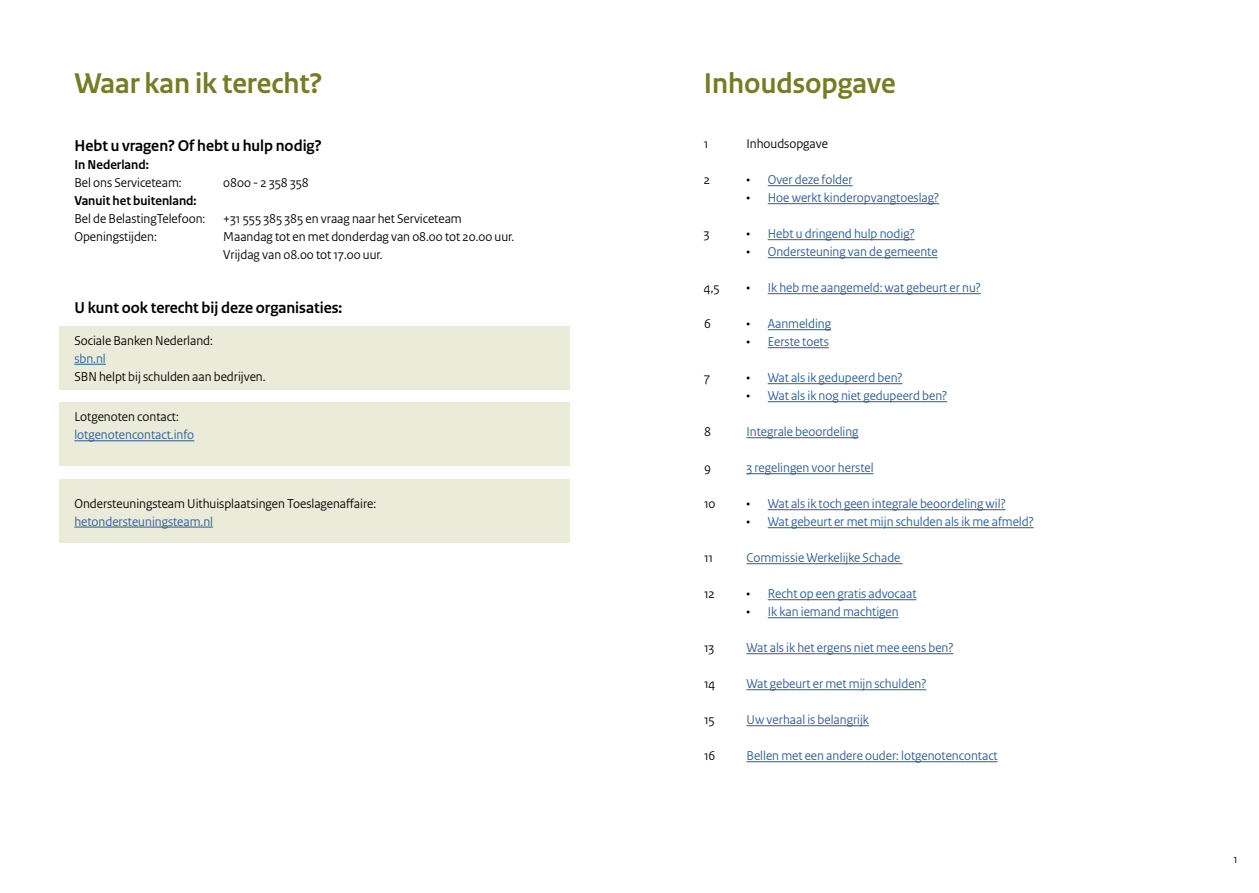
<style>
.page{position:relative;width:1259px;height:893px;background:#fff}
.page>*{position:absolute;margin:0;border:0;box-sizing:border-box;transform-origin:0 0}
.t1{font:700 30px "Rijksoverheid Sans Heading";color:#767c24}
.t2{font:700 16.5px "Rijksoverheid Sans Heading";color:#000}
.t3{font:13.5px "Rijksoverheid Sans Heading";color:#275b9b}
.t4{font:13.5px/18px "Rijksoverheid Sans Heading";color:#000}
.t5{font:700 13.5px "Rijksoverheid Sans Heading";color:#000}
.t6{font:12px "Rijksoverheid Sans Heading";color:#000}
.s1{color:#000}
</style>
<div class="page">
<div style="left:60px;top:326px;width:510px;height:64px;background:#ebebda"></div>
<hr style="left:74px;top:364px;width:32px;height:1px;background:#275b9b">
<div style="left:60px;top:402px;width:510px;height:64px;background:#ebebda"></div>
<hr style="left:74px;top:440px;width:120px;height:1px;background:#275b9b">
<div style="left:60px;top:479px;width:510px;height:64px;background:#ebebda"></div>
<hr style="left:74px;top:527px;width:139px;height:1px;background:#275b9b">
<hr style="left:767px;top:185px;width:85px;height:1px;background:#275b9b">
<hr style="left:767px;top:203px;width:172px;height:1px;background:#275b9b">
<hr style="left:767px;top:239px;width:147px;height:1px;background:#275b9b">
<hr style="left:767px;top:257px;width:170px;height:1px;background:#275b9b">
<hr style="left:767px;top:293px;width:214px;height:1px;background:#275b9b">
<hr style="left:767px;top:329px;width:64px;height:1px;background:#275b9b">
<hr style="left:767px;top:347px;width:62px;height:1px;background:#275b9b">
<hr style="left:767px;top:383px;width:135px;height:1px;background:#275b9b">
<hr style="left:767px;top:401px;width:180px;height:1px;background:#275b9b">
<hr style="left:746px;top:437px;width:112px;height:1px;background:#275b9b">
<hr style="left:746px;top:473px;width:127px;height:1px;background:#275b9b">
<hr style="left:767px;top:509px;width:238px;height:1px;background:#275b9b">
<hr style="left:767px;top:527px;width:266px;height:1px;background:#275b9b">
<hr style="left:746px;top:563px;width:156px;height:1px;background:#275b9b">
<hr style="left:767px;top:599px;width:149px;height:1px;background:#275b9b">
<hr style="left:767px;top:617px;width:131px;height:1px;background:#275b9b">
<hr style="left:746px;top:653px;width:207px;height:1px;background:#275b9b">
<hr style="left:746px;top:689px;width:180px;height:1px;background:#275b9b">
<hr style="left:746px;top:725px;width:123px;height:1px;background:#275b9b">
<hr style="left:746px;top:761px;width:251px;height:1px;background:#275b9b">
<h1 class="t1" style="left:74px;top:66px;width:249px">Waar kan ik terecht?</h1>
<p class="t2" style="left:74px;top:136px;width:249px">Hebt u vragen? Of hebt u hulp nodig?</p>
<p class="t5" style="left:74px;top:157px;width:76px">In Nederland:</p>
<p class="t4" style="left:74px;top:173px;width:109px">Bel ons Serviceteam:</p>
<p class="t4" style="left:223px;top:173px;width:87px">0800 - 2 358 358</p>
<p class="t5" style="left:74px;top:193px;width:124px">Vanuit het buitenland:</p>
<p class="t4" style="left:74px;top:209px;width:132px">Bel de BelastingTelefoon:</p>
<p class="t4" style="left:223px;top:209px;width:240px">+31 555 385 385 en vraag naar het Serviceteam</p>
<p class="t4" style="left:74px;top:227px;width:84px">Openingstijden:</p>
<p class="t4" style="left:223px;top:227px;width:292px">Maandag tot en met donderdag van 08.00 tot 20.00 uur.<br>Vrijdag van 08.00 tot 17.00 uur.</p>
<p class="t2" style="left:74px;top:298px;width:269px">U kunt ook terecht bij deze organisaties:</p>
<p class="t4" style="left:74px;top:332px;width:140px">Sociale Banken Nederland:</p>
<p class="t3" style="left:74px;top:351px;width:33px">sbn.nl</p>
<p class="t4" style="left:74px;top:368px;width:193px">SBN helpt bij schulden aan bedrijven.</p>
<p class="t4" style="left:74px;top:408px;width:106px">Lotgenoten contact:</p>
<p class="t3" style="left:74px;top:427px;width:121px">lotgenotencontact.info</p>
<p class="t4" style="left:74px;top:494px;width:303px">Ondersteuningsteam Uithuisplaatsingen Toeslagenaffaire:</p>
<p class="t3" style="left:74px;top:513px;width:140px">hetondersteuningsteam.nl</p>
<h1 class="t1" style="left:704px;top:66px;width:193px">Inhoudsopgave</h1>
<p class="t4" style="left:704px;top:135px;width:6px">1</p>
<p class="t4" style="left:746px;top:135px;width:83px">Inhoudsopgave</p>
<p class="t4" style="left:704px;top:171px;width:8px">2</p>
<p class="t3" style="left:746px;top:172px;width:108px"><span class="s1">•</span> Over deze folder</p>
<p class="t3" style="left:746px;top:190px;width:194px"><span class="s1">•</span> Hoe werkt kinderopvangtoeslag?</p>
<p class="t4" style="left:704px;top:225px;width:7px">3</p>
<p class="t3" style="left:746px;top:226px;width:170px"><span class="s1">•</span> Hebt u dringend hulp nodig?</p>
<p class="t3" style="left:746px;top:244px;width:193px"><span class="s1">•</span> Ondersteuning van de gemeente</p>
<p class="t4" style="left:704px;top:279px;width:17px">4,5</p>
<p class="t3" style="left:746px;top:280px;width:236px"><span class="s1">•</span> Ik heb me aangemeld: wat gebeurt er nu?</p>
<p class="t4" style="left:704px;top:315px;width:8px">6</p>
<p class="t3" style="left:746px;top:316px;width:86px"><span class="s1">•</span> Aanmelding</p>
<p class="t3" style="left:746px;top:334px;width:84px"><span class="s1">•</span> Eerste toets</p>
<p class="t4" style="left:704px;top:369px;width:7px">7</p>
<p class="t3" style="left:746px;top:370px;width:157px"><span class="s1">•</span> Wat als ik gedupeerd ben?</p>
<p class="t3" style="left:746px;top:388px;width:202px"><span class="s1">•</span> Wat als ik nog niet gedupeerd ben?</p>
<p class="t4" style="left:704px;top:423px;width:8px">8</p>
<p class="t3" style="left:746px;top:424px;width:113px">Integrale beoordeling</p>
<p class="t4" style="left:704px;top:459px;width:8px">9</p>
<p class="t3" style="left:746px;top:460px;width:128px">3 regelingen voor herstel</p>
<p class="t4" style="left:704px;top:495px;width:13px">10</p>
<p class="t3" style="left:746px;top:496px;width:261px"><span class="s1">•</span> Wat als ik toch geen integrale beoordeling wil?</p>
<p class="t3" style="left:746px;top:514px;width:289px"><span class="s1">•</span> Wat gebeurt er met mijn schulden als ik me afmeld?</p>
<p class="t4" style="left:704px;top:549px;width:11px">11</p>
<p class="t3" style="left:746px;top:550px;width:155px">Commissie Werkelijke Schade</p>
<p class="t4" style="left:704px;top:585px;width:12px">12</p>
<p class="t3" style="left:746px;top:586px;width:171px"><span class="s1">•</span> Recht op een gratis advocaat</p>
<p class="t3" style="left:746px;top:604px;width:153px"><span class="s1">•</span> Ik kan iemand machtigen</p>
<p class="t4" style="left:704px;top:639px;width:12px">13</p>
<p class="t3" style="left:746px;top:640px;width:208px">Wat als ik het ergens niet mee eens ben?</p>
<p class="t4" style="left:704px;top:675px;width:13px">14</p>
<p class="t3" style="left:746px;top:676px;width:181px">Wat gebeurt er met mijn schulden?</p>
<p class="t4" style="left:704px;top:711px;width:12px">15</p>
<p class="t3" style="left:746px;top:712px;width:124px">Uw verhaal is belangrijk</p>
<p class="t4" style="left:704px;top:747px;width:13px">16</p>
<p class="t3" style="left:746px;top:748px;width:253px">Bellen met een andere ouder: lotgenotencontact</p>
<p class="t6" style="left:1233px;top:852px;width:6px">1</p>
</div>
